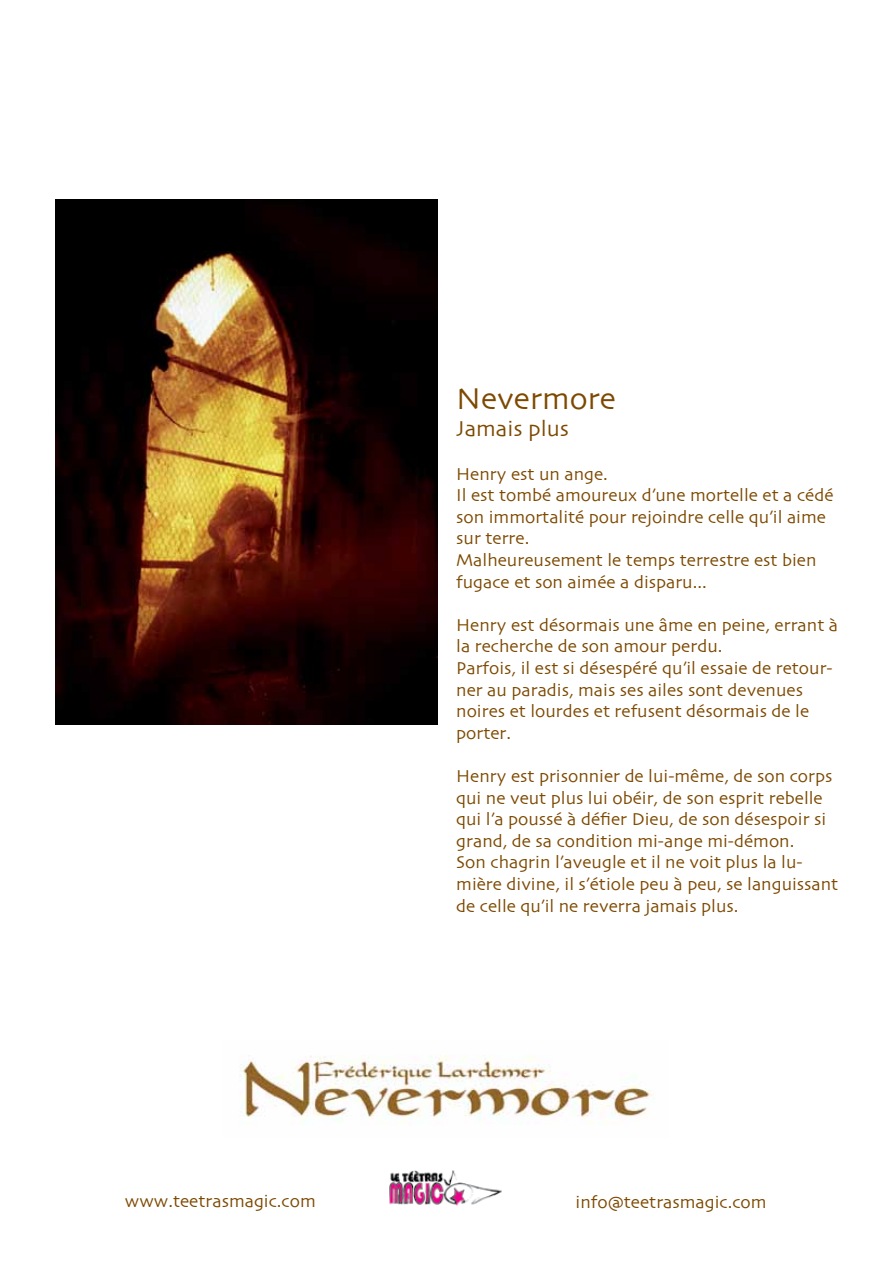
<style>
.page{position:relative;width:893px;height:1263px;background:#fff}
.page>*{position:absolute;margin:0;border:0;box-sizing:border-box;transform-origin:0 0}
.t1{font:31.5px "Skia";color:#7d4900}
.t2{font:22.5px "Skia";color:#7d4900}
.t3{font:18px/21.6px "Skia";color:#7d4900}
</style>
<div class="page">
<img style="left:240px;top:1055px;width:415px;height:70px">
<img style="left:389px;top:1170px;width:113px;height:36px">
<img style="left:55px;top:200px;width:382px;height:525px">
<h1 class="t1" style="left:456px;top:380px;width:161px">Nevermore</h1>
<p class="t2" style="left:456px;top:416px;width:114px">Jamais plus</p>
<p class="t3" style="left:456px;top:464px;width:379px">Henry est un ange.<br>Il est tombé amoureux d’une mortelle et a cédé son immortalité pour rejoindre celle qu’il aime sur terre.<br>Malheureusement le temps terrestre est bien fugace et son aimée a disparu...</p>
<p class="t3" style="left:456px;top:615px;width:383px">Henry est désormais une âme en peine, errant à la recherche de son amour perdu.<br>Parfois, il est si désespéré qu’il essaie de retour&shy;ner au paradis, mais ses ailes sont devenues noires et lourdes et refusent désormais de le porter.</p>
<p class="t3" style="left:456px;top:766px;width:384px">Henry est prisonnier de lui-même, de son corps qui ne veut plus lui obéir, de son esprit rebelle qui l’a poussé à défier Dieu, de son désespoir si grand, de sa condition mi-ange mi-démon.<br>Son chagrin l’aveugle et il ne voit plus la lu&shy;mière divine, il s’étiole peu à peu, se languissant de celle qu’il ne reverra jamais plus.</p>
<p class="t3" style="left:125px;top:1191px;width:192px">www.teetrasmagic.com</p>
<p class="t3" style="left:576px;top:1192px;width:193px">info@teetrasmagic.com</p>
</div>
